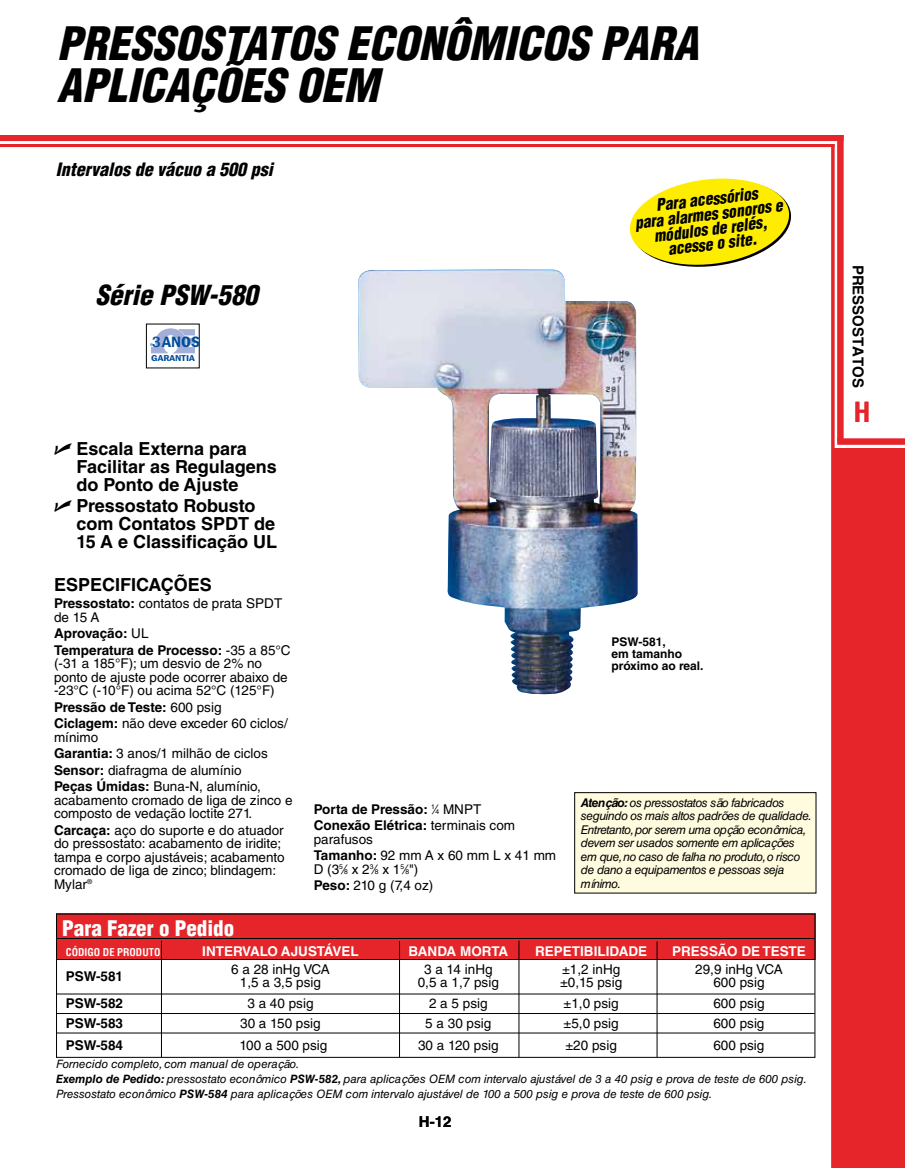
<style>
.page{position:relative;width:905px;height:1168px;background:#fff}
.page>*{position:absolute;margin:0;border:0;box-sizing:border-box;transform-origin:0 0}
.t1{font:italic 900 condensed 45px/42px "Helvetica LT Std";color:#000}
.t2{font:italic 900 condensed 27px "Helvetica LT Std";color:#000}
.t3{font:700 condensed 27px "Helvetica LT Std";color:#e52529}
.t4{font:900 condensed 21px "Helvetica LT Std";color:#fff}
.t5{font:700 18px/18px "Helvetica LT Std";color:#000}
.t6{font:italic 900 condensed 18px "Helvetica LT Std";color:#000}
.t7{font:italic 900 condensed 16.5px/15px "Helvetica LT Std";color:#000;text-align:center;scale:.94 1}
.t8{font:600 condensed 15.6px "Franklin Gothic";color:#004e9c;scale:1.14 1}
.t9{font:700 15px "Helvetica LT Std";color:#000}
.t10{font:13.5px/13.5px "Helvetica LT Std";color:#000}
.t11{font:700 13.5px/16.5px "Helvetica LT Std";color:#000}
.t12{font:700 13.5px "Helvetica LT Std";color:#fff}
.t13{font:italic 12px/13.5px "Helvetica LT Std";letter-spacing:-.035em;color:#000}
.t14{font:700 12px/12px "Helvetica LT Std";color:#000}
.t15{font:italic 11.55px/15px "Helvetica LT Std";color:#000}
.t16{font:700 condensed 10.5px "Helvetica LT Std";color:#fff}
.t17{font:600 condensed 8.85px "Franklin Gothic";color:#004e9c;scale:1.25 1}
.s1{font-family:"Helvetica Neue";font-weight:500;font-size:14.85px}
.s2{font-family:"Universal Newswith Comm Pi";font-weight:400}
.s3{font-weight:700}
.s4{font-weight:400}
.s5{font-weight:400;font-size:6.75px}
.s6{font-size:6.75px}
</style>
<div class="page">
<hr style="left:0;top:144px;width:834px;height:3px;background:#e52529">
<div style="left:0;top:135px;width:843px;height:6px;background:#e52529"></div>
<hr style="left:831px;top:144px;width:3px;height:1024px;background:#e52529">
<div style="left:837px;top:135px;width:6px;height:307px;background:#e52529"></div>
<div style="left:837px;top:438px;width:67px;height:6px;background:#e52529"></div>
<div style="left:832px;top:448px;width:72px;height:720px;background:#e52529"></div>
<img style="left:358px;top:269px;width:279px;height:426px">
<div style="left:56px;top:914px;width:759px;height:46px;background:#e52529"></div>
<hr style="left:57px;top:938px;width:757px;height:1px;background:#000">
<hr style="left:57px;top:959px;width:757px;height:1px;background:#000">
<hr style="left:57px;top:993px;width:757px;height:1px;background:#000">
<hr style="left:57px;top:1013px;width:757px;height:1px;background:#000">
<hr style="left:57px;top:1032px;width:757px;height:1px;background:#000">
<div style="left:56px;top:914px;width:759px;height:144px;border:1px solid #000"></div>
<hr style="left:161px;top:941px;width:1px;height:116px;background:#000">
<hr style="left:399px;top:941px;width:1px;height:116px;background:#000">
<hr style="left:518px;top:940px;width:1px;height:117px;background:#000">
<hr style="left:656px;top:941px;width:1px;height:116px;background:#000">
<div style="left:574px;top:792px;width:242px;height:101px;background:#fffbdf"></div>
<div style="left:574px;top:792px;width:242px;height:101px;border:1px solid #000"></div>
<svg style="left:627px;top:178px;width:164px;height:93px"></svg>
<svg style="left:150px;top:329px;width:45px;height:24px"></svg>
<h1 class="t1" style="left:57px;top:22px;width:643px">PRESSOSTATOS ECONÔMICOS PARA<br>APLICAÇÕES OEM</h1>
<h3 class="t6" style="left:56px;top:158px;width:218px">Intervalos de vácuo a 500 psi</h3>
<h2 class="t2" style="left:95px;top:278px;width:164px">Série PSW-580</h2>
<p class="t8" style="left:152px;top:331px;width:44px"><span class="s1">3</span>ANOS</p>
<p class="t17" style="left:151px;top:352px;width:36px">GARANTIA</p>
<p class="t7" style="left:632px;top:201px;width:160px;rotate:-7deg">Para acessórios<br>para alarmes sonoros e módulos de relés, acesse o site.</p>
<h3 class="t5" style="left:76px;top:440px;width:202px;text-indent:-22px"><span class="s2">e</span> Escala Externa para<br>Facilitar as Regulagens do Ponto de Ajuste</h3>
<h3 class="t5" style="left:76px;top:497px;width:202px;text-indent:-22px"><span class="s2">e</span> Pressostato Robusto com Contatos SPDT de<br>15 A e Classificação UL</h3>
<h3 class="t5" style="left:54px;top:575px;width:159px">ESPECIFICAÇÕES</h3>
<p class="t10" style="left:54px;top:597px;width:230px"><span class="s3">Pressostato:</span> contatos de prata SPDT de 15 A</p>
<p class="t11" style="left:54px;top:625px;width:238px">Aprovação: <span class="s4">UL<br></span>Temperatura de Processo: <span class="s4">-35 a 85°C</span></p>
<p class="t10" style="left:54px;top:657px;width:235px">(-31 a 185°F); um desvio de 2% no ponto de ajuste pode ocorrer abaixo de -23°C (-10°F) ou acima 52°C (125°F)</p>
<p class="t10" style="left:54px;top:699px;width:235px;line-height:16.5px"><span class="s3">Pressão de Teste:</span> 600 psig<br><span class="s3">Ciclagem:</span> não deve exceder 60 ciclos/</p>
<p class="t10" style="left:54px;top:729px;width:215px;line-height:16.5px">mínimo<br><span class="s3">Garantia:</span> 3 anos/1 milhão de ciclos<br><span class="s3">Sensor:</span> diafragma de alumínio<br><span class="s3">Peças Úmidas:</span> Buna-N, alumínio,</p>
<p class="t10" style="left:54px;top:793px;width:240px">acabamento cromado de liga de zinco e composto de vedação loctite 271.</p>
<p class="t10" style="left:54px;top:823px;width:232px"><span class="s3">Carcaça:</span> aço do suporte e do atuador do pressostato: acabamento de iridite; tampa e corpo ajustáveis; acabamento cromado de liga de zinco; blindagem:<br>Mylar<sup>®</sup></p>
<p class="t11" style="left:314px;top:800px;width:203px">Porta de Pressão: <sup>1</sup><span class="s4">⁄</span><span class="s5">4</span> <span class="s4">MNPT<br></span>Conexão Elétrica: <span class="s4">terminais com</span></p>
<p class="t10" style="left:314px;top:831px;width:244px;line-height:16.5px">parafusos<br><span class="s3">Tamanho:</span> 92 mm A x 60 mm L x 41 mm</p>
<p class="t10" style="left:314px;top:861px;width:121px;line-height:16.5px">D (3<sup>5</sup>⁄<span class="s6">8</span> x 2<sup>3</sup>⁄<span class="s6">8</span> x 1<sup>5</sup>⁄<span class="s6">8</span>")<br><span class="s3">Peso:</span> 210 g (7,4 oz)</p>
<p class="t14" style="left:611px;top:635px;width:93px">PSW-581,<br>em tamanho próximo ao real.</p>
<p class="t13" style="left:581px;top:796px;width:232px"><span class="s3">Atenção:</span> os pressostatos são fabricados seguindo os mais altos padrões de qualidade.<br>Entretanto, por serem uma opção econômica, devem ser usados somente em aplicações em que, no caso de falha no produto, o risco de dano a equipamentos e pessoas seja mínimo.</p>
<h3 class="t4" style="left:62px;top:915px;width:174px">Para Fazer o Pedido</h3>
<p class="t16" style="left:66px;top:945px;width:96px">CÓDIGO DE PRODUTO</p>
<p class="t12" style="left:202px;top:943px;width:158px">INTERVALO AJUSTÁVEL</p>
<p class="t12" style="left:408px;top:943px;width:101px">BANDA MORTA</p>
<p class="t12" style="left:535px;top:943px;width:113px">REPETIBILIDADE</p>
<p class="t12" style="left:672px;top:943px;width:135px">PRESSÃO DE TESTE</p>
<p class="t11" style="left:66px;top:968px;width:59px">PSW-581</p>
<p class="t10" style="left:231px;top:962px;width:100px">6 a 28 inHg VCA</p>
<p class="t10" style="left:424px;top:962px;width:70px">3 a 14 inHg</p>
<p class="t10" style="left:562px;top:962px;width:60px">±1,2 inHg</p>
<p class="t10" style="left:695px;top:962px;width:89px">29,9 inHg VCA</p>
<p class="t10" style="left:240px;top:976px;width:83px">1,5 a 3,5 psig</p>
<p class="t10" style="left:418px;top:976px;width:83px">0,5 a 1,7 psig</p>
<p class="t10" style="left:560px;top:976px;width:64px">±0,15 psig</p>
<p class="t10" style="left:713px;top:976px;width:53px">600 psig</p>
<p class="t11" style="left:66px;top:995px;width:59px">PSW-582</p>
<p class="t10" style="left:247px;top:997px;width:68px">3 a 40 psig</p>
<p class="t10" style="left:429px;top:997px;width:60px">2 a 5 psig</p>
<p class="t10" style="left:563px;top:997px;width:57px">±1,0 psig</p>
<p class="t10" style="left:713px;top:997px;width:53px">600 psig</p>
<p class="t11" style="left:66px;top:1014px;width:59px">PSW-583</p>
<p class="t10" style="left:240px;top:1016px;width:82px">30 a 150 psig</p>
<p class="t10" style="left:425px;top:1016px;width:68px">5 a 30 psig</p>
<p class="t10" style="left:563px;top:1016px;width:57px">±5,0 psig</p>
<p class="t10" style="left:713px;top:1016px;width:53px">600 psig</p>
<p class="t11" style="left:66px;top:1037px;width:59px">PSW-584</p>
<p class="t10" style="left:239px;top:1039px;width:89px">100 a 500 psig</p>
<p class="t10" style="left:418px;top:1039px;width:82px">30 a 120 psig</p>
<p class="t10" style="left:565px;top:1039px;width:53px">±20 psig</p>
<p class="t10" style="left:713px;top:1039px;width:53px">600 psig</p>
<p class="t15" style="left:56px;top:1056px;width:752px">Fornecido completo, com manual de operação.<br><span class="s3">Exemplo de Pedido:</span> pressostato econômico <span class="s3">PSW-582,</span> para aplicações OEM com intervalo ajustável de 3 a 40 psig e prova de teste de 600 psig.<br>Pressostato econômico <span class="s3">PSW-584</span> para aplicações OEM com intervalo ajustável de 100 a 500 psig e prova de teste de 600 psig.</p>
<p class="t9" style="left:419px;top:1112px;width:34px">H-12</p>
<p class="t9" style="left:867px;top:264px;width:125px;rotate:90deg">PRESSOSTATOS</p>
<h2 class="t3" style="left:853px;top:395px;width:18px">H</h2>
</div>
